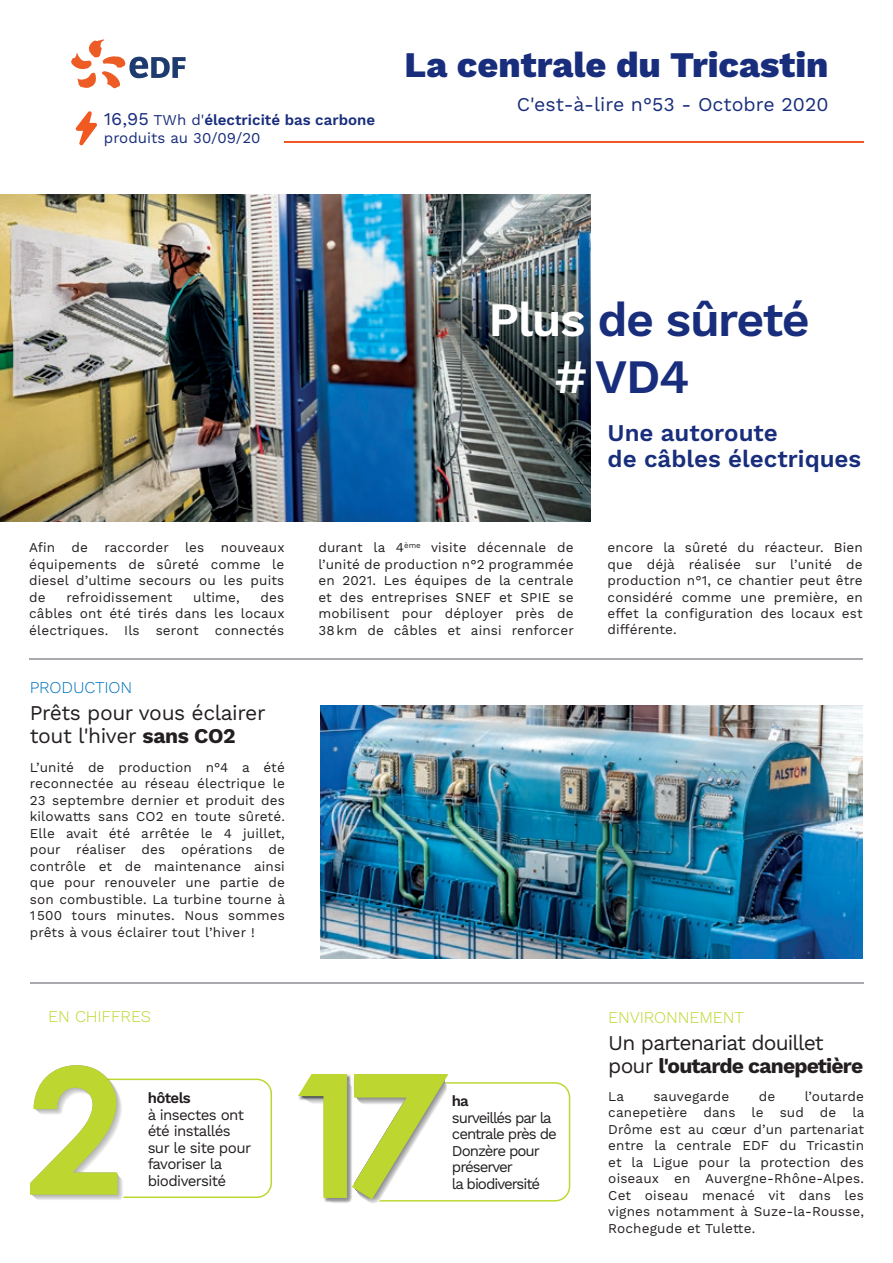
<style>
.page{position:relative;width:893px;height:1263px;background:#fff}
.page>*{position:absolute;margin:0;border:0;box-sizing:border-box;transform-origin:0 0}
.t1{font:600 48px/57.6px "Work Sans";letter-spacing:-.03em;color:#182d7c}
.t2{font:800 36px "Work Sans";color:#182d7c}
.t3{font:600 24px/25.5px "Work Sans";color:#182d7c}
.t4{font:21px/22.5px "Work Sans";letter-spacing:-.03em;color:#231f20}
.t5{font:19.5px "Work Sans";color:#182d7c}
.t6{font:300 16.5px "Work Sans";letter-spacing:-.01em;color:#bed630}
.t7{font:300 16.5px "Work Sans";letter-spacing:-.01em;color:#0072bc}
.t8{font:15px/16.5px "Work Sans";letter-spacing:-.07em;color:#231f20}
.t9{font:15px/16.5px "Work Sans";letter-spacing:-.04em;color:#231f20}
.t10{font:15px/18px "Work Sans";color:#182d7c}
.t11{font:600 15px "Work Sans";letter-spacing:-.04em;color:#231f20}
.t12{font:13.5px/16.5px "Work Sans";letter-spacing:.01em;color:#231f20;text-align:justify}
.s1{font-size:18px}
.s2{font-weight:600}
.s3{color:#fff}
.s4{font-weight:700}
</style>
<div class="page">
<img style="left:0;top:194px;width:590px;height:327px">
<hr style="left:29px;top:658px;width:834px;height:1px;background:#a8a9ad">
<hr style="left:30px;top:982px;width:833px;height:1px;background:#a8a9ad">
<img style="left:320px;top:706px;width:543px;height:253px">
<svg style="left:30px;top:1065px;width:242px;height:135px"></svg>
<svg style="left:298px;top:1074px;width:272px;height:129px"></svg>
<svg style="left:71px;top:39px;width:115px;height:49px"></svg>
<svg style="left:75px;top:111px;width:22px;height:35px"></svg>
<hr style="left:285px;top:141px;width:579px;height:1px;background:#f15921">
<p class="t10" style="left:104px;top:112px;width:273px"><span class="s1">16,95</span> TWh d'<span class="s2">électricité bas carbone </span>produits au 30/09/20</p>
<h2 class="t2" style="left:405px;top:44px;width:425px">La centrale du Tricastin</h2>
<h3 class="t5" style="left:517px;top:93px;width:313px">C'est-à-lire n°53 - Octobre 2020</h3>
<h1 class="t1" style="left:555px;top:293px;width:257px;text-indent:-66px"><span class="s3">Plus</span> de sûreté <span class="s3">#</span> VD4</h1>
<h3 class="t3" style="left:608px;top:422px;width:255px">Une autoroute<br>de câbles électriques</h3>
<p class="t12" style="left:29px;top:540px;width:257px">Afin de raccorder les nouveaux équipements de sûreté comme le diesel d’ultime secours ou les puits de</p>
<p class="t12" style="left:66px;top:589px;width:108px">refroidissement</p>
<p class="t12" style="left:193px;top:589px;width:48px">ultime,</p>
<p class="t12" style="left:29px;top:589px;width:257px;text-indent:231px">des câbles ont été tirés dans les locaux électriques. Ils seront connectés</p>
<p class="t7" style="left:30px;top:678px;width:104px">PRODUCTION</p>
<h3 class="t4" style="left:30px;top:702px;width:237px">Prêts pour vous éclairer tout l'hiver <span class="s4">sans CO2</span></h3>
<p class="t12" style="left:30px;top:759px;width:257px">L’unité de production n°4 a été reconnectée au réseau électrique le 23 septembre dernier et produit des kilowatts sans CO2 en toute sûreté.<br>Elle avait été arrêtée le 4 juillet, pour réaliser des opérations de contrôle et de maintenance ainsi que pour renouveler une partie de son combustible. La turbine tourne à 1 500 tours minutes. Nous sommes prêts à vous éclairer tout l’hiver !</p>
<p class="t6" style="left:48px;top:1006px;width:104px">EN CHIFFRES</p>
<p class="t11" style="left:148px;top:1089px;width:45px">hôtels</p>
<p class="t9" style="left:148px;top:1107px;width:105px">à insectes ont été installés sur le site pour favoriser la biodiversité</p>
<p class="t12" style="left:318px;top:540px;width:257px">durant la 4<sup>ème</sup> visite décennale de l’unité de production n°2 programmée en 2021. Les équipes de la centrale et des entreprises SNEF et SPIE se mobilisent pour déployer près de 38 km de câbles et ainsi renforcer</p>
<p class="t12" style="left:608px;top:540px;width:257px">encore la sûreté du réacteur. Bien que déjà réalisée sur l’unité de production n°1, ce chantier peut être considéré comme une première, en effet la configuration des locaux est différente.</p>
<p class="t11" style="left:452px;top:1092px;width:18px">ha</p>
<p class="t8" style="left:452px;top:1110px;width:106px">surveillés par la centrale près de<br>Donzère pour préserver<br>la biodiversité</p>
<p class="t6" style="left:608px;top:1008px;width:137px">ENVIRONNEMENT</p>
<h3 class="t4" style="left:608px;top:1032px;width:256px">Un partenariat douillet pour <span class="s4">l'outarde canepetière</span></h3>
<p class="t12" style="left:608px;top:1088px;width:258px;text-indent:196px">l’outarde canepetière dans le sud de la Drôme est au cœur d’un partenariat entre la centrale EDF du Tricastin et la Ligue pour la protection des oiseaux en Auvergne-Rhône-Alpes.<br>Cet oiseau menacé vit dans les vignes notamment à Suze-la-Rousse, Rochegude et Tulette.</p>
<p class="t12" style="left:608px;top:1088px;width:17px">La</p>
<p class="t12" style="left:653px;top:1088px;width:77px">sauvegarde</p>
<p class="t12" style="left:759px;top:1088px;width:18px">de</p>
</div>
